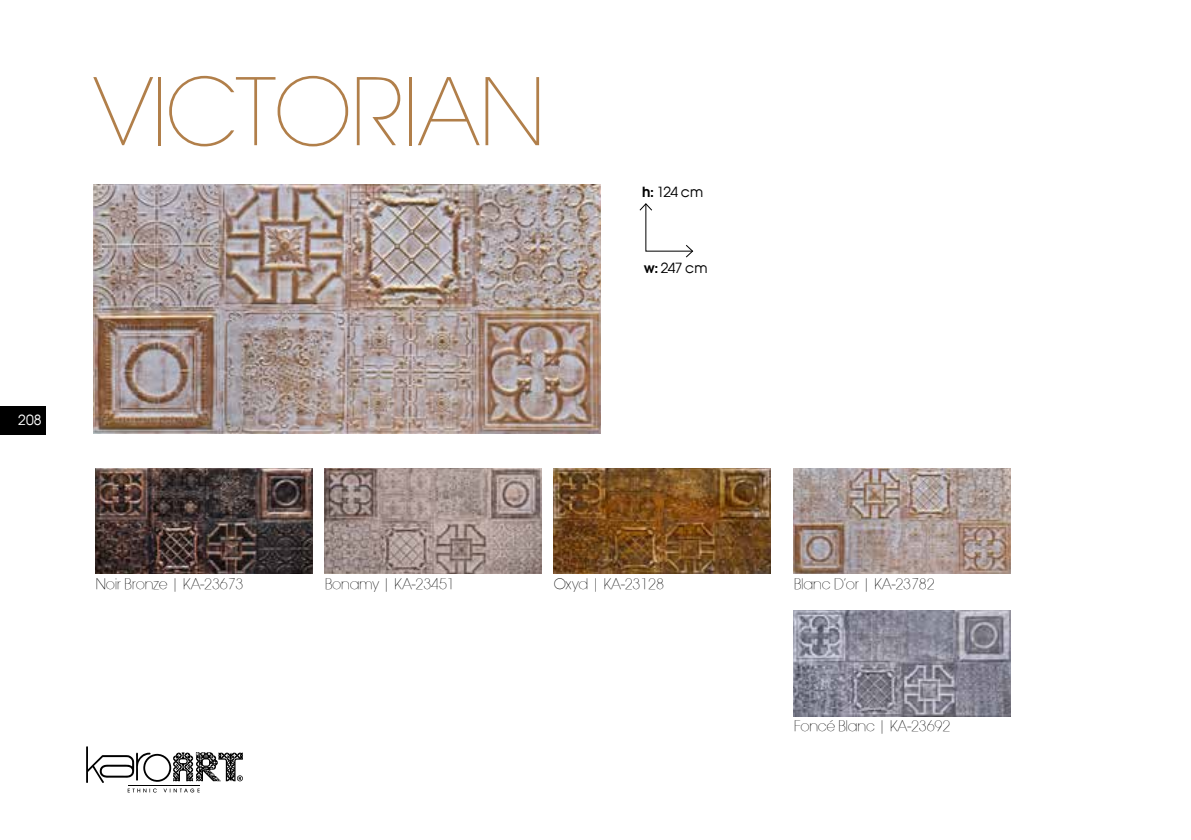
<style>
.page{position:relative;width:1191px;height:840px;background:#fff}
.page>*{position:absolute;margin:0;border:0;box-sizing:border-box;transform-origin:0 0}
.t1{font:200 102px "Avant Garde Gothic";letter-spacing:-.03em;color:#b17f4a}
.t2{font:200 16px "Avant Garde Gothic";letter-spacing:-.03em;color:#000}
.t3{font:200 16px "Avant Garde Gothic";letter-spacing:-.01em;color:#000}
.t4{font:14px "Avant Garde";letter-spacing:-.05em;color:#000}
.t5{font:14px "Avant Garde";color:#fff}
.s1{font-weight:700}
</style>
<div class="page">
<img style="left:93px;top:184px;width:507px;height:249px">
<img style="left:95px;top:468px;width:217px;height:105px">
<img style="left:324px;top:468px;width:217px;height:105px">
<img style="left:793px;top:468px;width:217px;height:105px">
<img style="left:553px;top:468px;width:217px;height:105px">
<img style="left:793px;top:610px;width:217px;height:105px">
<svg style="left:86px;top:746px;width:157px;height:46px"></svg>
<svg style="left:639px;top:203px;width:54px;height:55px"></svg>
<div style="left:0;top:405px;width:45px;height:29px;background:#000"></div>
<h1 class="t1" style="left:93px;top:52px;width:455px">VICTORIAN</h1>
<p class="t5" style="left:18px;top:411px;width:25px">208</p>
<p class="t4" style="left:642px;top:182px;width:62px"><span class="s1">h:</span> 124 cm</p>
<p class="t4" style="left:644px;top:259px;width:65px"><span class="s1">w:</span> 247 cm</p>
<p class="t2" style="left:96px;top:574px;width:150px">Noir Bronze | KA-23673</p>
<p class="t2" style="left:325px;top:574px;width:132px">Bonamy | KA-23451</p>
<p class="t3" style="left:554px;top:574px;width:112px">Oxyd | KA-23128</p>
<p class="t2" style="left:794px;top:574px;width:142px">Blanc D’or | KA-23782</p>
<p class="t2" style="left:794px;top:716px;width:158px">Foncé Blanc | KA-23692</p>
</div>
